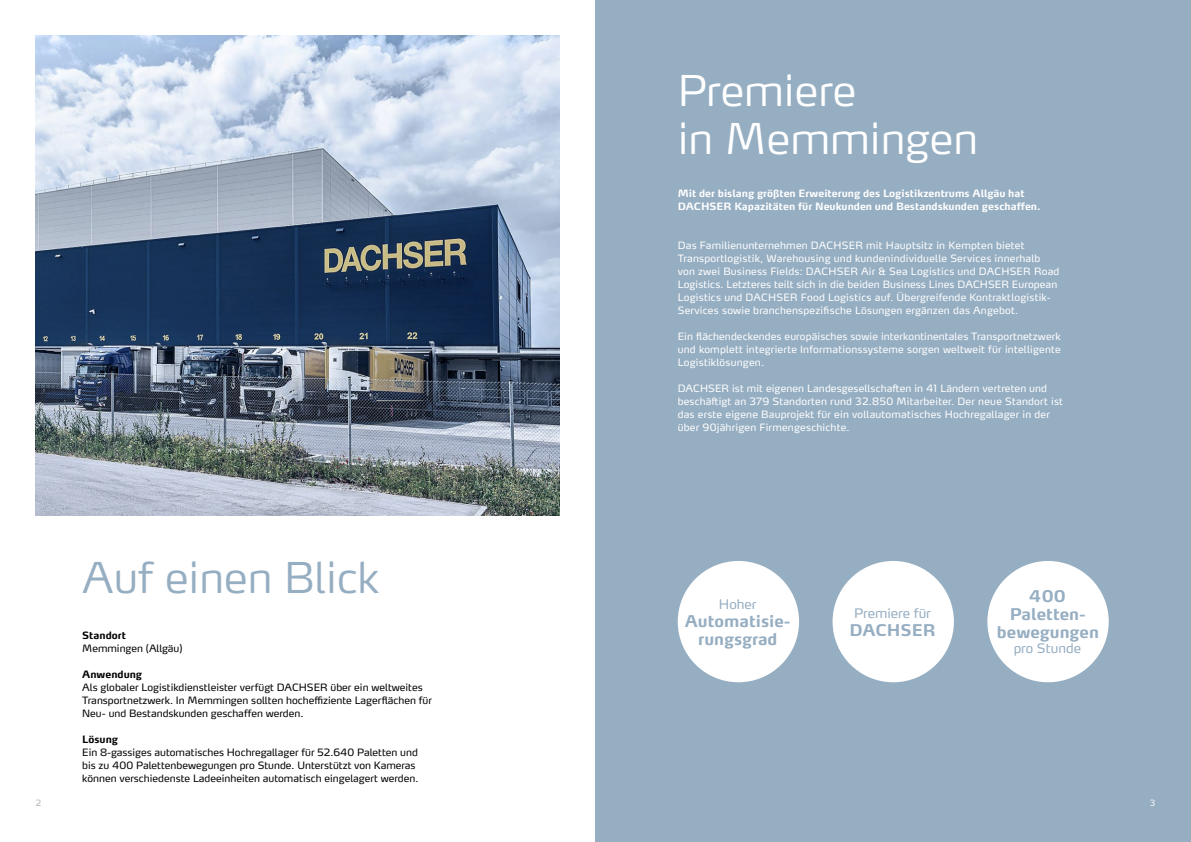
<style>
.page{position:relative;width:1191px;height:842px;background:#fff}
.page>*{position:absolute;margin:0;border:0;box-sizing:border-box;transform-origin:0 0}
.t1{font:300 42px/48px "Max Pro";color:#fff}
.t2{font:300 42px "Max Pro";color:#96aec2}
.t3{font:700 16px/18px "Max Pro";color:#96aec2;text-align:center}
.t4{font:13px "Max Pro";color:#96aec2}
.t5{font:10px/13px "Max Pro";letter-spacing:.02em;color:#fff}
.t6{font:10px/13px "Max Pro";color:#000}
.t7{font:700 10px/13px "Max Pro";color:#fff}
.t8{font:700 10px "Max Pro";color:#000}
.t9{font:300 8.5px "Max Pro";color:#a8aca9}
.t10{font:300 8.5px "Max Pro";color:#fff}
</style>
<div class="page">
<div style="left:595px;top:0;width:596px;height:842px;background:#96aec2"></div>
<div style="left:677px;top:561px;width:122px;height:121px;background:#fff;border-radius:50%"></div>
<div style="left:832px;top:561px;width:122px;height:121px;background:#fff;border-radius:50%"></div>
<div style="left:987px;top:561px;width:121px;height:121px;background:#fff;border-radius:50%"></div>
<img style="left:36px;top:36px;width:524px;height:479px">
<h1 class="t2" style="left:82px;top:543px;width:298px">Auf einen Blick</h1>
<p class="t8" style="left:82px;top:626px;width:45px">Standort</p>
<p class="t6" style="left:82px;top:641px;width:102px">Memmingen (Allgäu)</p>
<p class="t8" style="left:82px;top:665px;width:61px">Anwendung</p>
<p class="t6" style="left:82px;top:680px;width:351px">Als globaler Logistikdienstleister verfügt DACHSER über ein weltweites<br>Transportnetzwerk. In Memmingen sollten hocheffiziente Lagerflächen für<br>Neu- und Bestandskunden geschaffen werden.</p>
<p class="t8" style="left:82px;top:730px;width:37px">Lösung</p>
<p class="t6" style="left:82px;top:745px;width:338px">Ein 8-gassiges automatisches Hochregallager für 52.640 Paletten und bis zu 400 Palettenbewegungen pro Stunde. Unterstützt von Kameras können verschiedenste Ladeeinheiten automatisch eingelagert werden.</p>
<h1 class="t1" style="left:677px;top:62px;width:302px">Premiere<br>in Memmingen</h1>
<p class="t7" style="left:677px;top:185px;width:364px">Mit der bislang größten Erweiterung des Logistikzentrums Allgäu hat<br>DACHSER Kapazitäten für Neukunden und Bestandskunden geschaffen.</p>
<p class="t5" style="left:677px;top:238px;width:383px">Das Familienunternehmen DACHSER mit Hauptsitz in Kempten bietet Transportlogistik, Warehousing und kundenindividuelle Services innerhalb von zwei Business Fields: DACHSER Air &amp; Sea Logistics und DACHSER Road Logistics. Letzteres teilt sich in die beiden Business Lines DACHSER European Logistics und DACHSER Food Logistics auf. Übergreifende Kontraktlogistik-Services sowie branchenspezifische Lösungen ergänzen das Angebot.</p>
<p class="t5" style="left:677px;top:329px;width:384px;text-align:justify">Ein flächendeckendes europäisches sowie interkontinentales Transportnetzwerk und komplett integrierte Informationssysteme sorgen weltweit für intelligente Logistiklösungen.</p>
<p class="t5" style="left:677px;top:381px;width:387px">DACHSER ist mit eigenen Landesgesellschaften in 41 Ländern vertreten und beschäftigt an 379 Standorten rund 32.850 Mitarbeiter. Der neue Standort ist das erste eigene Bauprojekt für ein vollautomatisches Hochregallager in der über 90jährigen Firmengeschichte.</p>
<h3 class="t4" style="left:719px;top:593px;width:39px">Hoher</h3>
<h2 class="t3" style="left:685px;top:610px;width:107px">Automatisie&shy;rungsgrad</h2>
<h3 class="t4" style="left:854px;top:602px;width:78px">Premiere für</h3>
<h2 class="t3" style="left:849px;top:619px;width:88px">DACHSER</h2>
<h2 class="t3" style="left:997px;top:585px;width:103px">400<br>Paletten&shy;bewegungen</h2>
<h3 class="t4" style="left:1013px;top:637px;width:69px">pro Stunde</h3>
<p class="t9" style="left:36px;top:796px;width:7px">2</p>
<p class="t10" style="left:1149px;top:796px;width:7px">3</p>
</div>
